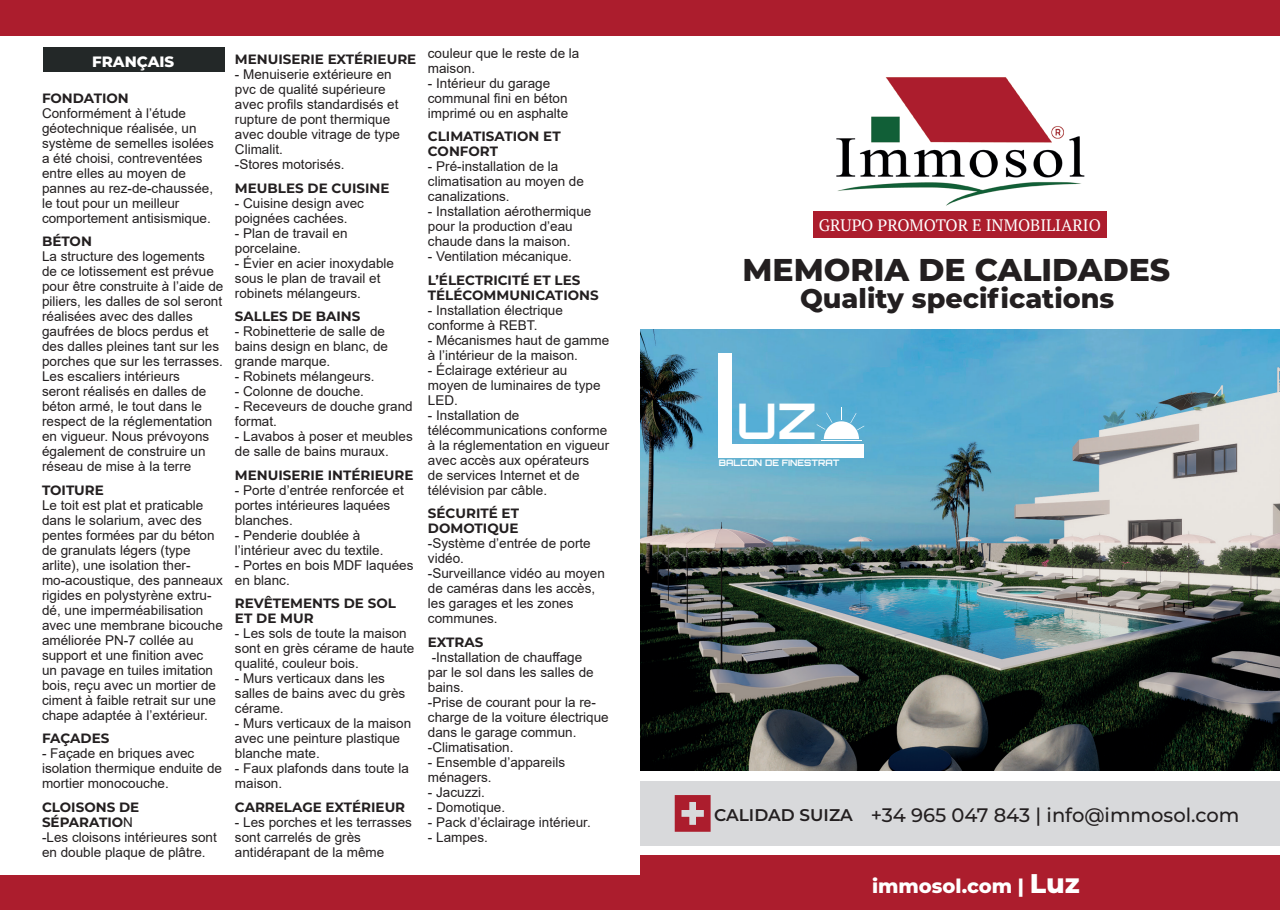
<style>
.page{position:relative;width:1280px;height:910px;background:#fff}
.page>*{position:absolute;margin:0;border:0;box-sizing:border-box;transform-origin:0 0}
.t1{font:700 49.05px "Orbitron";color:#fff}
.t2{font:800 31.5px "Montserrat";color:#231f20}
.t3{font:800 27px "Montserrat";color:#231f20}
.t4{font:500 19.5px "Montserrat";color:#231f20}
.t5{font:800 19.5px "Montserrat";color:#fff}
.t6{font:16.5px "PT Serif";color:#fff}
.t7{font:800 15px "Montserrat";color:#fff}
.t8{font:13.5px/15px "Arial";color:#231f20}
.t9{font:700 13.5px/15px "Montserrat";color:#231f20}
.t10{font:700 8.85px "Orbitron";color:#fff}
.s1{font-family:"Arial";font-weight:400}
.s2{font-weight:600;font-size:16.95px}
.s3{font-size:27px}
</style>
<div class="page">
<div style="left:0;top:876px;width:1275px;height:34px;background:#ac1d2d"></div>
<div style="left:640px;top:856px;width:640px;height:54px;background:#ac1d2d"></div>
<div style="left:43px;top:47px;width:181px;height:24px;background:#232828"></div>
<div style="left:640px;top:781px;width:640px;height:65px;background:#d8d9db"></div>
<svg style="left:675px;top:795px;width:36px;height:37px"></svg>
<img style="left:836px;top:77px;width:249px;height:129px">
<div style="left:0;top:0;width:1280px;height:35px;background:#ac1d2d"></div>
<div style="left:813px;top:212px;width:294px;height:26px;background:#ac1d2d"></div>
<img style="left:640px;top:329px;width:640px;height:441px">
<div style="left:719px;top:353px;width:13px;height:104px;background:#fff"></div>
<div style="left:732px;top:444px;width:132px;height:13px;background:#fff"></div>
<hr style="left:821px;top:440px;width:40px;height:1px;background:#fff">
<svg style="left:816px;top:408px;width:48px;height:31px"></svg>
<p class="t7" style="left:92px;top:50px;width:84px">FRANÇAIS</p>
<p class="t9" style="left:42px;top:90px;width:88px">FONDATION</p>
<p class="t8" style="left:42px;top:105px;width:173px">Conformément à l’étude géotechnique réalisée, un système de semelles isolées a été choisi, contreventées entre elles au moyen de pannes au rez-de-chaussée, le tout pour un meilleur comportement antisismique.</p>
<p class="t9" style="left:42px;top:233px;width:51px">BÉTON</p>
<p class="t8" style="left:42px;top:249px;width:183px">La structure des logements<br>de ce lotissement est prévue pour être construite à l’aide de piliers, les dalles de sol seront réalisées avec des dalles gaufrées de blocs perdus et des dalles pleines tant sur les porches que sur les terrasses.<br>Les escaliers intérieurs<br>seront réalisés en dalles de béton armé, le tout dans le respect de la réglementation en vigueur. Nous prévoyons également de construire un réseau de mise à la terre</p>
<p class="t9" style="left:42px;top:482px;width:63px">TOITURE</p>
<p class="t8" style="left:42px;top:497px;width:182px">Le toit est plat et praticable dans le solarium, avec des pentes formées par du béton de granulats légers (type arlite), une isolation ther&shy;mo-acoustique, des panneaux rigides en polystyrène extru&shy;dé, une imperméabilisation avec une membrane bicouche améliorée PN-7 collée au support et une finition avec<br>un pavage en tuiles imitation bois, reçu avec un mortier de ciment à faible retrait sur une chape adaptée à l’extérieur.</p>
<p class="t9" style="left:42px;top:730px;width:69px">FAÇADES</p>
<p class="t8" style="left:42px;top:746px;width:182px">- Façade en briques avec isolation thermique enduite de mortier monocouche.</p>
<p class="t9" style="left:42px;top:799px;width:99px">CLOISONS DE<br>SÉPARATIO<span class="s1">N</span></p>
<p class="t8" style="left:42px;top:829px;width:176px">-Les cloisons intérieures sont en double plaque de plâtre.</p>
<p class="t9" style="left:235px;top:51px;width:183px">MENUISERIE EXTÉRIEURE</p>
<p class="t8" style="left:235px;top:67px;width:167px">- Menuiserie extérieure en pvc de qualité supérieure avec profils standardisés et rupture de pont thermique avec double vitrage de type<br>Climalit.<br>-Stores motorisés.</p>
<p class="t9" style="left:235px;top:180px;width:156px">MEUBLES DE CUISINE</p>
<p class="t8" style="left:235px;top:195px;width:131px">- Cuisine design avec poignées cachées.</p>
<p class="t8" style="left:235px;top:225px;width:114px">- Plan de travail en porcelaine.</p>
<p class="t8" style="left:235px;top:255px;width:161px">- Évier en acier inoxydable sous le plan de travail et robinets mélangeurs.</p>
<p class="t9" style="left:235px;top:308px;width:127px">SALLES DE BAINS</p>
<p class="t8" style="left:235px;top:324px;width:155px">- Robinetterie de salle de bains design en blanc, de grande marque.</p>
<p class="t8" style="left:235px;top:369px;width:141px">- Robinets mélangeurs.</p>
<p class="t8" style="left:235px;top:384px;width:131px">- Colonne de douche.</p>
<p class="t8" style="left:235px;top:399px;width:179px">- Receveurs de douche grand format.</p>
<p class="t8" style="left:235px;top:429px;width:179px">- Lavabos à poser et meubles de salle de bains muraux.</p>
<p class="t9" style="left:235px;top:467px;width:180px">MENUISERIE INTÉRIEURE</p>
<p class="t8" style="left:235px;top:482px;width:170px">- Porte d’entrée renforcée et portes intérieures laquées blanches.</p>
<p class="t8" style="left:235px;top:527px;width:150px">- Penderie doublée à l’intérieur avec du textile.</p>
<p class="t8" style="left:235px;top:557px;width:180px">- Portes en bois MDF laquées en blanc.</p>
<p class="t9" style="left:235px;top:595px;width:162px">REVÊTEMENTS DE SOL<br>ET DE MUR</p>
<p class="t8" style="left:235px;top:626px;width:181px">- Les sols de toute la maison sont en grès cérame de haute qualité, couleur bois.</p>
<p class="t8" style="left:235px;top:671px;width:172px">- Murs verticaux dans les salles de bains avec du grès cérame.</p>
<p class="t8" style="left:235px;top:716px;width:178px">- Murs verticaux de la maison avec une peinture plastique blanche mate.</p>
<p class="t8" style="left:235px;top:761px;width:176px">- Faux plafonds dans toute la maison.</p>
<p class="t9" style="left:235px;top:799px;width:172px">CARRELAGE EXTÉRIEUR</p>
<p class="t8" style="left:235px;top:814px;width:179px">- Les porches et les terrasses sont carrelés de grès antidérapant de la même</p>
<p class="t8" style="left:428px;top:45px;width:153px">couleur que le reste de la maison.</p>
<p class="t8" style="left:428px;top:75px;width:142px">- Intérieur du garage communal fini en béton imprimé ou en asphalte</p>
<p class="t9" style="left:428px;top:128px;width:134px">CLIMATISATION ET<br>CONFORT</p>
<p class="t8" style="left:428px;top:159px;width:158px">- Pré-installation de la climatisation au moyen de canalizations.</p>
<p class="t8" style="left:428px;top:204px;width:165px">- Installation aérothermique pour la production d’eau chaude dans la maison.</p>
<p class="t8" style="left:428px;top:249px;width:146px">- Ventilation mécanique.</p>
<p class="t9" style="left:428px;top:272px;width:172px">L’ÉLECTRICITÉ ET LES<br>TÉLÉCOMMUNICATIONS</p>
<p class="t8" style="left:428px;top:302px;width:137px">- Installation électrique conforme à REBT.</p>
<p class="t8" style="left:428px;top:332px;width:183px">- Mécanismes haut de gamme à l’intérieur de la maison.</p>
<p class="t8" style="left:428px;top:362px;width:174px">- Éclairage extérieur au moyen de luminaires de type<br>LED.</p>
<p class="t8" style="left:428px;top:407px;width:183px">- Installation de télécommunications conforme à la réglementation en vigueur avec accès aux opérateurs<br>de services Internet et de télévision par câble.</p>
<p class="t9" style="left:428px;top:505px;width:93px">SÉCURITÉ ET<br>DOMOTIQUE</p>
<p class="t8" style="left:428px;top:536px;width:179px">-Système d’entrée de porte vidéo.<br>-Surveillance vidéo au moyen de caméras dans les accès, les garages et les zones communes.</p>
<p class="t9" style="left:428px;top:634px;width:57px">EXTRAS</p>
<p class="t8" style="left:428px;top:649px;width:182px">-Installation de chauffage<br>par le sol dans les salles de bains.<br>-Prise de courant pour la re&shy;charge de la voiture électrique dans le garage commun. -Climatisation.</p>
<p class="t8" style="left:428px;top:754px;width:139px">- Ensemble d’appareils ménagers.</p>
<p class="t8" style="left:428px;top:784px;width:59px">- Jacuzzi.</p>
<p class="t8" style="left:428px;top:799px;width:79px">- Domotique.</p>
<p class="t8" style="left:428px;top:814px;width:164px">- Pack d’éclairage intérieur.</p>
<p class="t8" style="left:428px;top:829px;width:62px">- Lampes.</p>
<p class="t6" style="left:819px;top:214px;width:284px">GRUPO PROMOTOR E INMOBILIARIO</p>
<h2 class="t2" style="left:742px;top:247px;width:429px">MEMORIA DE CALIDADES</h2>
<h3 class="t3" style="left:800px;top:279px;width:316px">Quality specifications</h3>
<h1 class="t1" style="left:737px;top:392px;width:82px">UZ</h1>
<p class="t10" style="left:719px;top:458px;width:122px">BALCON DE FINESTRAT</p>
<h3 class="t4" style="left:714px;top:801px;width:527px"><span class="s2">CALIDAD SUIZA</span> +34 965 047 843 | info@immosol.com</h3>
<h3 class="t5" style="left:872px;top:871px;width:209px">immosol.com | <span class="s3">Luz</span></h3>
</div>
